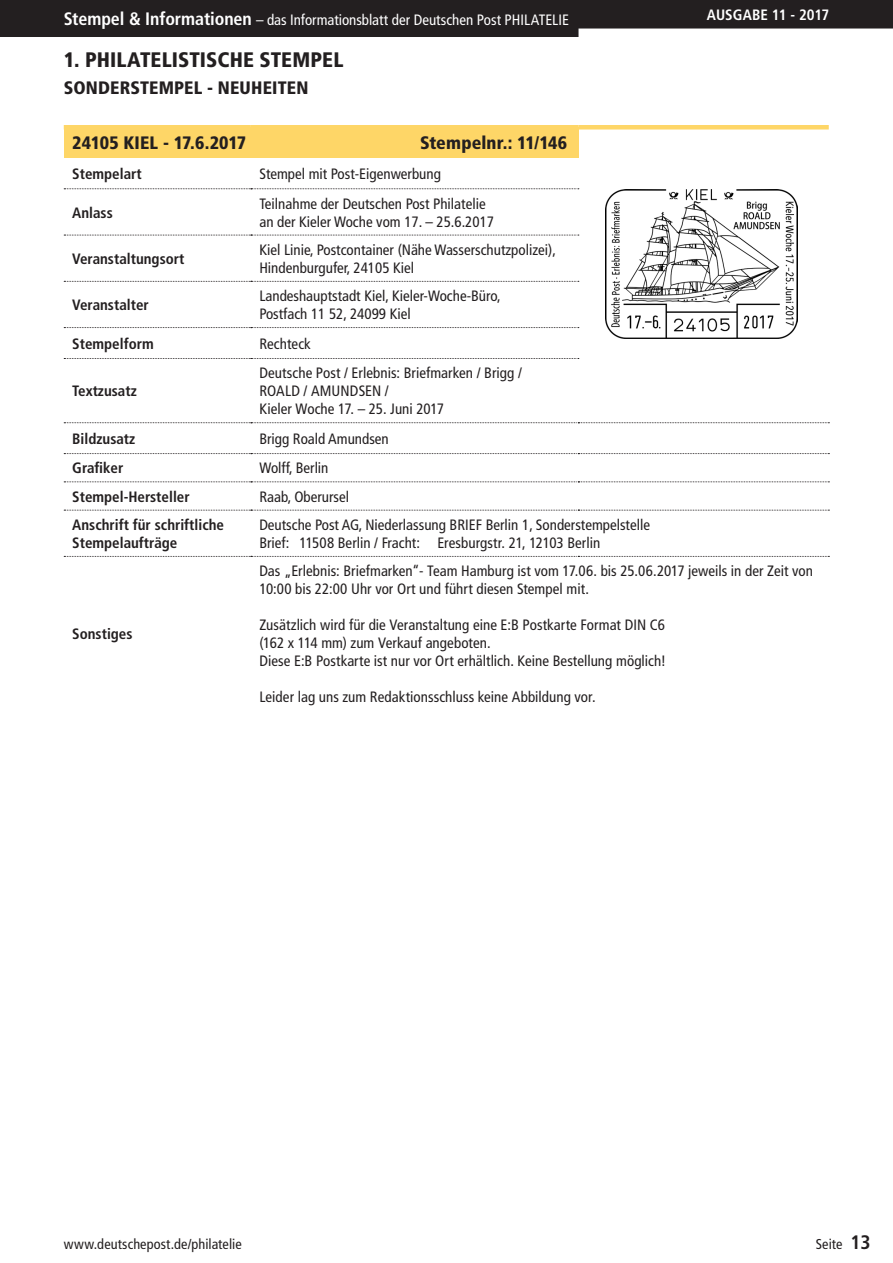
<style>
.page{position:relative;width:893px;height:1263px;background:#fff}
.page>*{position:absolute;margin:0;border:0;box-sizing:border-box;transform-origin:0 0}
.t1{font:900 condensed 21px "Frutiger LT Std";letter-spacing:.005em;color:#231f20}
.t2{font:900 condensed 18px "Frutiger LT Std";letter-spacing:.01em;color:#231f20}
.t3{font:condensed 15px/18px "Frutiger LT Std";color:#231f20}
.t4{font:700 condensed 15px/18px "Frutiger LT Std";color:#231f20}
.t5{font:condensed 15px "Frutiger LT Std";color:#fff}
.t6{font:700 condensed 15px "Frutiger LT Std";color:#fff}
.t7{font:condensed 14.25px "Frutiger LT Std";letter-spacing:.005em;color:#231f20}
.s1{font-weight:700;font-size:18px}
.s2{font-weight:700;font-size:19.5px}
</style>
<div class="page">
<svg style="left:0;top:0;width:893px;height:37px;background:#343131"></svg>
<div style="left:64px;top:127px;width:514px;height:31px;background:#fed667"></div>
<svg style="left:64px;top:235px;width:515px;height:1px"></svg>
<svg style="left:64px;top:281px;width:515px;height:1px"></svg>
<svg style="left:64px;top:327px;width:515px;height:1px"></svg>
<svg style="left:64px;top:358px;width:515px;height:1px"></svg>
<svg style="left:64px;top:510px;width:765px;height:1px"></svg>
<svg style="left:64px;top:556px;width:765px;height:1px"></svg>
<svg style="left:64px;top:422px;width:765px;height:1px"></svg>
<hr style="left:64px;top:125px;width:187px;height:4px;background:#fed667">
<hr style="left:251px;top:125px;width:327px;height:4px;background:#fed667">
<hr style="left:578px;top:125px;width:251px;height:4px;background:#fed667">
<svg style="left:64px;top:453px;width:765px;height:1px"></svg>
<svg style="left:64px;top:481px;width:765px;height:1px"></svg>
<svg style="left:64px;top:188px;width:515px;height:1px"></svg>
<img style="left:606px;top:190px;width:191px;height:149px">
<p class="t5" style="left:64px;top:11px;width:507px"><span class="s1">Stempel &amp; Informationen</span> – das Informationsblatt der Deutschen Post PHILATELIE</p>
<p class="t6" style="left:707px;top:5px;width:124px">Ausgabe 11 - 2017</p>
<h1 class="t1" style="left:64px;top:47px;width:281px">1. PHILATELISTISCHE STEMPEL</h1>
<p class="t2" style="left:64px;top:77px;width:244px">SONDERSTEMPEL - NEUHEITEN</p>
<p class="t2" style="left:72px;top:132px;width:176px">24105 KIEL - 17.6.2017</p>
<p class="t2" style="left:420px;top:132px;width:149px">STEMPELNR.: 11/146</p>
<p class="t4" style="left:72px;top:165px;width:71px">Stempelart</p>
<p class="t3" style="left:259px;top:165px;width:183px">Stempel mit Post-Eigenwerbung</p>
<p class="t4" style="left:72px;top:203px;width:42px">Anlass</p>
<p class="t3" style="left:259px;top:194px;width:236px">Teilnahme der Deutschen Post Philatelie an der Kieler Woche vom 17. – 25.6.2017</p>
<p class="t4" style="left:72px;top:250px;width:114px">Veranstaltungsort</p>
<p class="t3" style="left:259px;top:241px;width:298px">Kiel Linie, Postcontainer (Nähe Wasserschutzpolizei),<br>Hindenburgufer, 24105 Kiel</p>
<p class="t4" style="left:72px;top:296px;width:78px">Veranstalter</p>
<p class="t3" style="left:259px;top:287px;width:243px">Landeshauptstadt Kiel, Kieler-Woche-Büro,<br>Postfach 11 52, 24099 Kiel</p>
<p class="t4" style="left:72px;top:334px;width:83px">Stempelform</p>
<p class="t3" style="left:259px;top:335px;width:53px">Rechteck</p>
<p class="t4" style="left:72px;top:382px;width:66px">Textzusatz</p>
<p class="t3" style="left:259px;top:364px;width:264px">Deutsche Post / Erlebnis: Briefmarken / Brigg /<br>ROALD / AMUNDSEN /<br>Kieler Woche 17. – 25. Juni 2017</p>
<p class="t4" style="left:72px;top:430px;width:65px">Bildzusatz</p>
<p class="t3" style="left:259px;top:430px;width:131px">Brigg Roald Amundsen</p>
<p class="t4" style="left:72px;top:459px;width:53px">Grafiker</p>
<p class="t3" style="left:259px;top:459px;width:71px">Wolff, Berlin</p>
<p class="t4" style="left:72px;top:487px;width:119px">Stempel-Hersteller</p>
<p class="t3" style="left:259px;top:487px;width:91px">Raab, Oberursel</p>
<p class="t4" style="left:72px;top:516px;width:153px">Anschrift für schriftliche<br>Stempelaufträge</p>
<p class="t3" style="left:259px;top:516px;width:392px">Deutsche Post AG, Niederlassung BRIEF Berlin 1, Sonderstempelstelle<br>Brief: 11508 Berlin / Fracht: Eresburgstr. 21, 12103 Berlin</p>
<p class="t4" style="left:72px;top:625px;width:62px">Sonstiges</p>
<p class="t3" style="left:259px;top:562px;width:555px">Das „Erlebnis: Briefmarken“- Team Hamburg ist vom 17.06. bis 25.06.2017 jeweils in der Zeit von<br>10:00 bis 22:00 Uhr vor Ort und führt diesen Stempel mit.</p>
<p class="t3" style="left:259px;top:616px;width:408px">Zusätzlich wird für die Veranstaltung eine E:B Postkarte Format DIN C6 (162 x 114 mm) zum Verkauf angeboten.<br>Diese E:B Postkarte ist nur vor Ort erhältlich. Keine Bestellung möglich!</p>
<p class="t3" style="left:259px;top:688px;width:338px">Leider lag uns zum Redaktionsschluss keine Abbildung vor.</p>
<p class="t7" style="left:64px;top:1235px;width:179px">www.deutschepost.de/philatelie</p>
<p class="t7" style="left:816px;top:1235px;width:56px">Seite <span class="s2">13</span></p>
</div>
